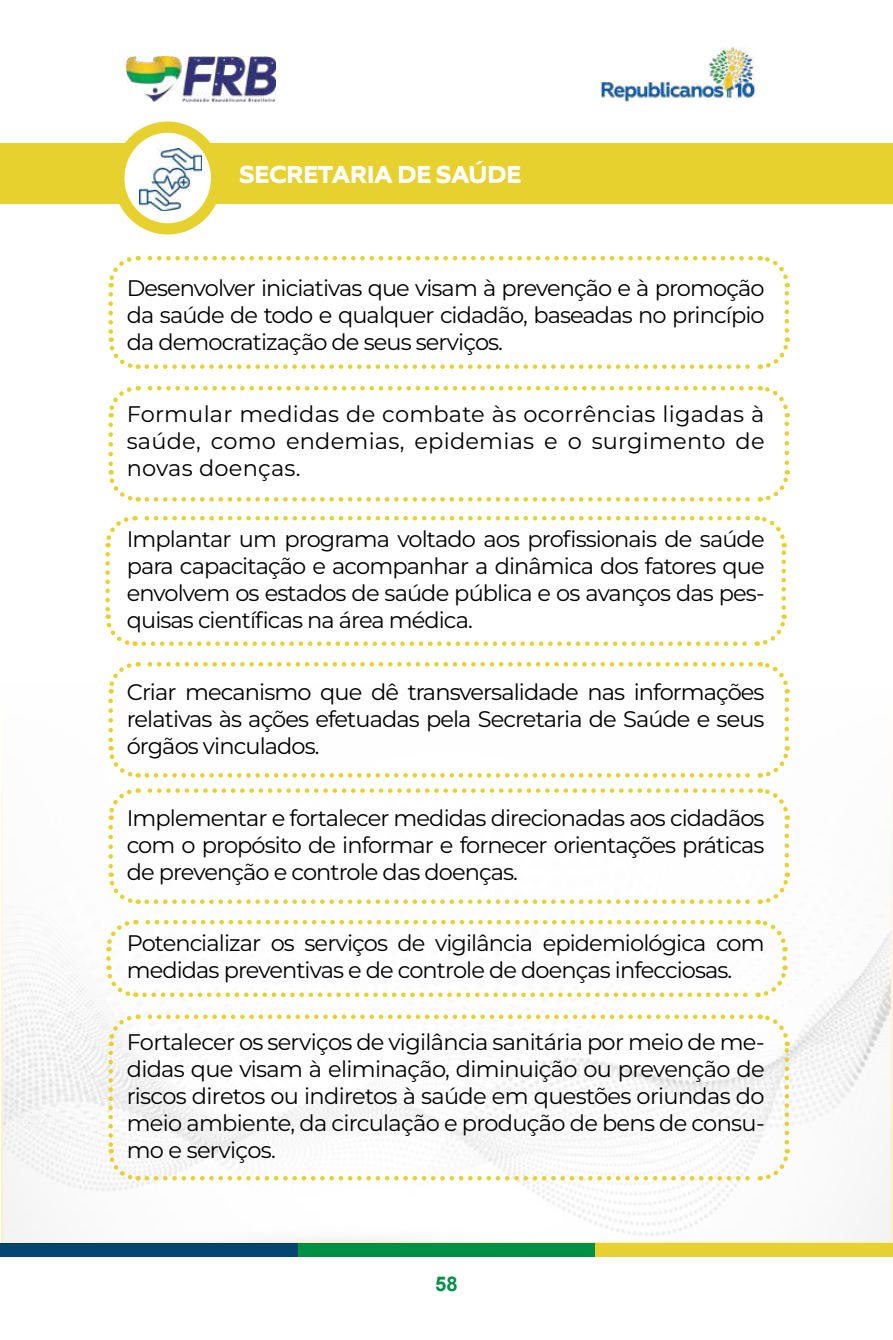
<style>
.page{position:relative;width:893px;height:1340px;background:#fff}
.page>*{position:absolute;margin:0;border:0;box-sizing:border-box;transform-origin:0 0}
.t1{font:700 24.75px "Equip Extended";letter-spacing:-.01em;color:#fff;scale:.94 1}
.t2{font:22.5px/27px "Montserrat";letter-spacing:-.04em;color:#000;text-align:justify}
.t3{font:700 20.25px "Arial";color:#009045}
</style>
<div class="page">
<img style="left:600px;top:47px;width:156px;height:57px">
<div style="left:1px;top:1243px;width:297px;height:13px;background:#014571"></div>
<div style="left:298px;top:1243px;width:297px;height:13px;background:#009045"></div>
<div style="left:595px;top:1243px;width:297px;height:13px;background:#e7d131"></div>
<img style="left:126px;top:57px;width:150px;height:44px">
<img style="left:4px;top:607px;width:886px;height:633px">
<div style="left:0;top:143px;width:893px;height:61px;background:#e7d12f"></div>
<svg style="left:108px;top:294px;width:31px;height:75px"></svg>
<svg style="left:147px;top:337px;width:643px;height:32px"></svg>
<svg style="left:759px;top:256px;width:31px;height:74px"></svg>
<svg style="left:108px;top:256px;width:643px;height:31px"></svg>
<svg style="left:108px;top:425px;width:31px;height:77px"></svg>
<svg style="left:147px;top:470px;width:643px;height:32px"></svg>
<svg style="left:759px;top:386px;width:31px;height:77px"></svg>
<svg style="left:108px;top:386px;width:643px;height:31px"></svg>
<svg style="left:106px;top:700px;width:33px;height:80px"></svg>
<svg style="left:147px;top:746px;width:645px;height:33px"></svg>
<svg style="left:759px;top:659px;width:32px;height:79px"></svg>
<svg style="left:106px;top:660px;width:645px;height:33px"></svg>
<svg style="left:106px;top:827px;width:33px;height:79px"></svg>
<svg style="left:147px;top:872px;width:645px;height:34px"></svg>
<svg style="left:759px;top:785px;width:32px;height:80px"></svg>
<svg style="left:106px;top:786px;width:645px;height:34px"></svg>
<svg style="left:104px;top:958px;width:32px;height:41px"></svg>
<svg style="left:144px;top:965px;width:645px;height:34px"></svg>
<svg style="left:757px;top:917px;width:32px;height:41px"></svg>
<svg style="left:104px;top:917px;width:644px;height:34px"></svg>
<svg style="left:103px;top:554px;width:33px;height:94px"></svg>
<svg style="left:144px;top:614px;width:644px;height:34px"></svg>
<svg style="left:756px;top:516px;width:31px;height:91px"></svg>
<svg style="left:105px;top:516px;width:643px;height:31px"></svg>
<svg style="left:106px;top:1052px;width:33px;height:130px"></svg>
<svg style="left:147px;top:1148px;width:645px;height:34px"></svg>
<svg style="left:759px;top:1012px;width:32px;height:130px"></svg>
<svg style="left:106px;top:1012px;width:645px;height:34px"></svg>
<svg style="left:119px;top:127px;width:98px;height:102px;fill:#fff"></svg>
<div style="left:113px;top:121px;width:109px;height:113px;border:11px solid #e7d12f;border-radius:50%"></div>
<img style="left:139px;top:149px;width:62px;height:61px">
<p class="t1" style="left:239px;top:158px;width:302px">SECRETARIA DE SAÚDE</p>
<p class="t2" style="left:127px;top:273px;width:639px">Desenvolver iniciativas que visam à prevenção e à promoção da saúde de todo e qualquer cidadão, baseadas no princípio da democratização de seus serviços.</p>
<p class="t2" style="left:127px;top:399px;width:639px">Formular medidas de combate às ocorrências ligadas à saúde, como endemias, epidemias e o surgimento de novas doenças.</p>
<p class="t2" style="left:127px;top:525px;width:639px">Implantar um programa voltado aos profissionais de saúde para capacitação e acompanhar a dinâmica dos fatores que envolvem os estados de saúde pública e os avanços das pes&shy;quisas científicas na área médica.</p>
<p class="t2" style="left:127px;top:677px;width:639px">Criar mecanismo que dê transversalidade nas informações relativas às ações efetuadas pela Secretaria de Saúde e seus órgãos vinculados.</p>
<p class="t2" style="left:127px;top:803px;width:639px">Implementar e fortalecer medidas direcionadas aos cidadãos com o propósito de informar e fornecer orientações práticas de prevenção e controle das doenças.</p>
<p class="t2" style="left:127px;top:929px;width:639px">Potencializar os serviços de vigilância epidemiológica com medidas preventivas e de controle de doenças infecciosas.</p>
<p class="t2" style="left:127px;top:1027px;width:639px">Fortalecer os serviços de vigilância sanitária por meio de me&shy;didas que visam à eliminação, diminuição ou prevenção de riscos diretos ou indiretos à saúde em questões oriundas do meio ambiente, da circulação e produção de bens de consu&shy;mo e serviços.</p>
<p class="t3" style="left:435px;top:1269px;width:24px">58</p>
</div>
